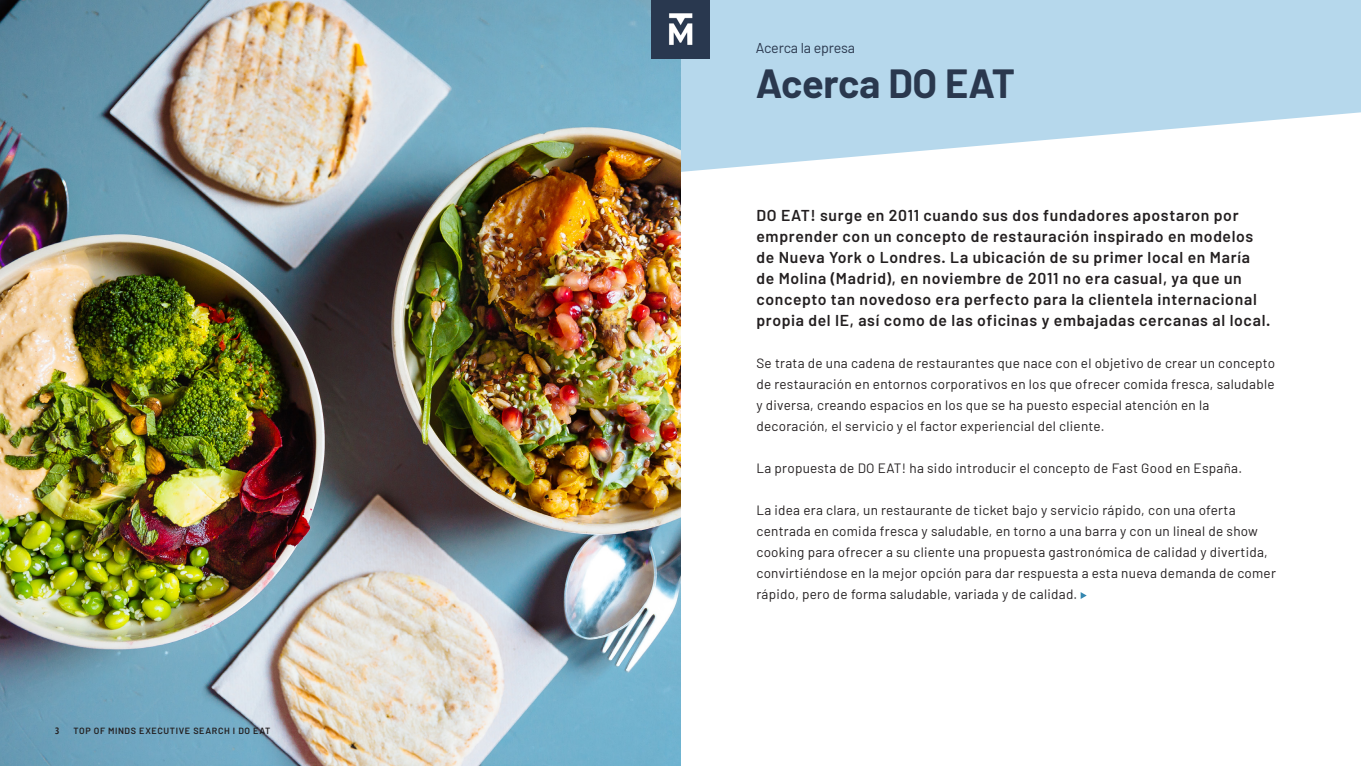
<style>
.page{position:relative;width:1361px;height:766px;background:#fff}
.page>*{position:absolute;margin:0;border:0;box-sizing:border-box;transform-origin:0 0}
.Page_header_kopie{font:700 39.75px "Barlow";letter-spacing:-.01em;color:#2a384e}
.t1{font:600 15.75px/21px "Barlow";letter-spacing:.04em;color:#231f20}
.t2{font:14.25px "Barlow";letter-spacing:-.01em;color:#2a384e}
.t3{font:13.5px/21px "Barlow";letter-spacing:.02em;color:#231f20}
.t4{font:600 9px "Barlow";letter-spacing:.07em;color:#231f20}
.t5{font:700 condensed 9px "Open Sans";color:#231f20}
</style>
<div class="page">
<svg style="left:680px;top:0;width:681px;height:231px;fill:#b6d8ec"></svg>
<img style="left:0;top:0;width:680px;height:765px">
<svg style="left:1080px;top:592px;width:6px;height:6px"></svg>
<img style="left:651px;top:0;width:58px;height:58px">
<p class="t5" style="left:55px;top:724px;width:6px">3</p>
<p class="t4" style="left:73px;top:725px;width:199px">TOP OF MINDS EXECUTIVE SEARCH I DO EAT</p>
<p class="t2" style="left:755px;top:37px;width:101px">Acerca la epresa</p>
<p class="Page_header_kopie" style="left:755px;top:54px;width:261px">Acerca DO EAT</p>
<p class="t1" style="left:756px;top:204px;width:515px">DO EAT! surge en 2011 cuando sus dos fundadores apostaron por emprender con un concepto de restauración inspirado en modelos de Nueva York o Londres. La ubicación de su primer local en María de Molina (Madrid), en noviembre de 2011 no era casual, ya que un concepto tan novedoso era perfecto para la clientela internacional propia del IE, así como de las oficinas y embajadas cercanas al local.</p>
<p class="t3" style="left:756px;top:351px;width:520px">Se trata de una cadena de restaurantes que nace con el objetivo de crear un concepto de restauración en entornos corporativos en los que ofrecer comida fresca, saludable y diversa, creando espacios en los que se ha puesto especial atención en la decoración, el servicio y el factor experiencial del cliente.</p>
<p class="t3" style="left:756px;top:456px;width:487px">La propuesta de DO EAT! ha sido introducir el concepto de Fast Good en España.</p>
<p class="t3" style="left:756px;top:498px;width:521px">La idea era clara, un restaurante de ticket bajo y servicio rápido, con una oferta centrada en comida fresca y saludable, en torno a una barra y con un lineal de show cooking para ofrecer a su cliente una propuesta gastronómica de calidad y divertida, convirtiéndose en la mejor opción para dar respuesta a esta nueva demanda de comer rápido, pero de forma saludable, variada y de calidad.</p>
</div>
